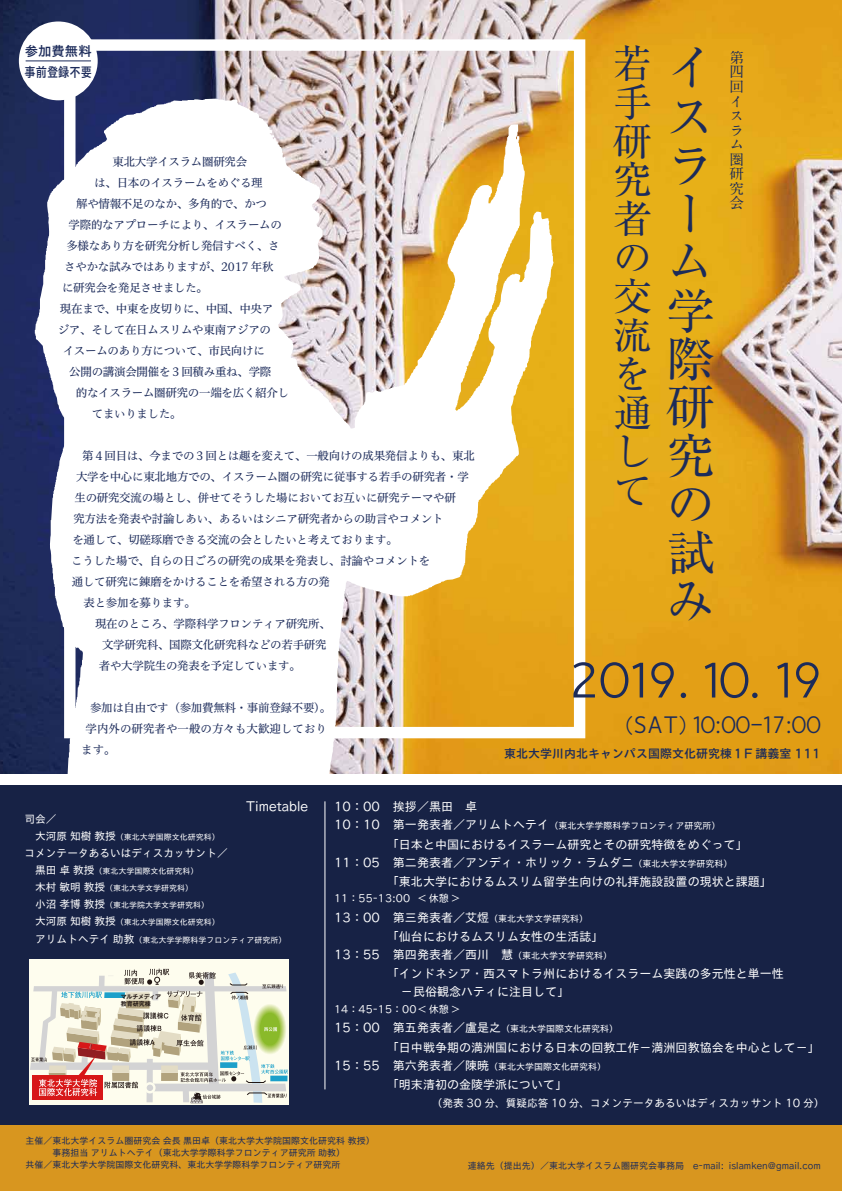
<style>
.page{position:relative;width:842px;height:1191px;background:#fff}
.page>*{position:absolute;margin:0;border:0;box-sizing:border-box;transform-origin:0 0}
.t1{font:300 56.8px "Vision";color:#1c2b5a}
.t2{font:48.4px/48.4px "Ryumin Pro";color:#1c2b5a}
.t3{font:38.8px/38.8px "Ryumin Pro";color:#1c2b5a;text-align:justify}
.t4{font:300 27.1px "Vision";color:#1c2b5a}
.t5{font:700 14.5px/14.5px "A1 Mincho Std";color:#1c2b5a}
.t6{font:13.4px "TB Go Std DB";color:#1c2b5a;scale:.84 1}
.t7{font:13.4px "TB Go Std DB";color:#1c2b5a}
.t8{font:12.6px "TB Go Std R";color:#fff}
.t9{font:12px/19.2px "TB Go Std R";color:#fff}
.t10{font:12px "TB Go Std DB";color:#1c2b5a}
.t11{font:11.5px "Hiragino UD Serif Std N W4";letter-spacing:-.025em;color:#1c2b5a}
.t12{font:11.5px "Hiragino UD Serif Std N W4";color:#1c2b5a}
.t13{font:10.7px "TB Go Std R";color:#fff}
.t14{font:10.1px "TB Go Std R";color:#fff}
.t15{font:9px/12.1px "TB Go Std R";color:#1c2b5a}
.t16{font:9px "TB Go Std R";color:#fff}
.t17{font:8px/17.1px "TB Go Std R";color:#fff}
.t18{font:700 6px/6.9px "Gothic MB101 Pro De";letter-spacing:-.05em;color:#221815}
.s1{font-size:20px}
.s2{font-size:10.7px}
.s3{font-size:12px}
.s4{font-size:9px}
</style>
<div class="page">
<img style="left:0;top:0;width:842px;height:774px">
<svg style="left:26px;top:99px;width:528px;height:675px"></svg>
<div style="left:0;top:779px;width:842px;height:412px;background:#172245"></div>
<div style="left:0;top:1125px;width:842px;height:66px;background:#d8961f"></div>
<div style="left:0;top:774px;width:842px;height:10px;background:#fff"></div>
<div style="left:19px;top:21px;width:79px;height:79px;background:#fff;border-radius:50%"></div>
<hr style="left:26px;top:61px;width:65px;height:1px;background:#1c2b5a">
<hr style="left:324px;top:801px;width:1px;height:288px;background:#fff">
<div style="left:30px;top:959px;width:259px;height:146px;background:#fefdee"></div>
<svg style="left:30px;top:968px;width:258px;height:135px"></svg>
<h3 class="t3" style="left:613px;top:41px;width:39px">若手研究者の交流を通して</h3>
<h2 class="t2" style="left:666px;top:41px;width:49px">イスラーム学際研究の試み</h2>
<p class="t7" style="left:25px;top:40px;width:68px">参加費無料</p>
<p class="t5" style="left:729px;top:48px;width:16px">第四回イスラム圏研究会</p>
<p class="t6" style="left:25px;top:60px;width:82px">事前登録不要</p>
<p class="t11" style="left:112px;top:153px;width:136px">東北大学イスラム圏研究会</p>
<p class="t11" style="left:94px;top:174px;width:170px">は、日本のイスラームをめぐる理</p>
<p class="t11" style="left:76px;top:195px;width:192px">解や情報不足のなか、多角的で、かつ</p>
<p class="t11" style="left:69px;top:216px;width:215px">学際的なアプローチにより、イスラームの</p>
<p class="t11" style="left:66px;top:237px;width:215px">多様なあり方を研究分析し発信すべく、さ</p>
<p class="t11" style="left:64px;top:258px;width:211px">さやかな試みではありますが、2017 年秋</p>
<p class="t11" style="left:62px;top:279px;width:148px">に研究会を発足させました。</p>
<p class="t11" style="left:60px;top:300px;width:215px">現在まで、中東を皮切りに、中国、中央ア</p>
<p class="t11" style="left:58px;top:321px;width:215px">ジア、そして在日ムスリムや東南アジアの</p>
<p class="t11" style="left:63px;top:342px;width:204px">イスームのあり方について、市民向けに</p>
<p class="t11" style="left:69px;top:363px;width:204px">公開の講演会開催を３回積み重ね、学際</p>
<p class="t11" style="left:76px;top:384px;width:215px">的なイスラーム圏研究の一端を広く紹介し</p>
<p class="t11" style="left:92px;top:405px;width:91px">てまいりました。</p>
<p class="t11" style="left:82px;top:447px;width:394px">第４回目は、今までの３回とは趣を変えて、一般向けの成果発信よりも、東北</p>
<p class="t11" style="left:76px;top:468px;width:394px">大学を中心に東北地方での、イスラーム圏の研究に従事する若手の研究者・学</p>
<p class="t11" style="left:74px;top:489px;width:383px">生の研究交流の場とし、併せてそうした場においてお互いに研究テーマや研</p>
<p class="t11" style="left:73px;top:510px;width:372px">究方法を発表や討論しあい、あるいはシニア研究者からの助言やコメント</p>
<p class="t11" style="left:72px;top:531px;width:327px">を通して、切磋琢磨できる交流の会としたいと考えております。</p>
<p class="t11" style="left:71px;top:552px;width:361px">こうした場で、自らの日ごろの研究の成果を発表し、討論やコメントを</p>
<p class="t11" style="left:72px;top:573px;width:260px">通して研究に錬磨をかけることを希望される方の発</p>
<p class="t11" style="left:83px;top:594px;width:114px">表と参加を募ります。</p>
<p class="t11" style="left:95px;top:615px;width:237px">現在のところ、学際科学フロンティア研究所、</p>
<p class="t11" style="left:102px;top:636px;width:226px">文学研究科、国際文化研究科などの若手研究</p>
<p class="t11" style="left:99px;top:657px;width:204px">者や大学院生の発表を予定しています。</p>
<p class="t11" style="left:90px;top:699px;width:243px">参加は自由です（参加費無料・事前登録不要）。</p>
<p class="t12" style="left:86px;top:720px;width:243px">学内外の研究者や一般の方々も大歓迎しており</p>
<p class="t11" style="left:81px;top:741px;width:36px">ます。</p>
<h1 class="t1" style="left:569px;top:647px;width:255px">2019. 10. 19</h1>
<h3 class="t4" style="left:626px;top:709px;width:197px"><span class="s1">(</span>SAT<span class="s1">)</span> 10:00-17:00</h3>
<p class="t10" style="left:504px;top:743px;width:318px">東北大学川内北キャンパス国際文化研究棟１F 講義室 111</p>
<p class="t8" style="left:246px;top:795px;width:64px">Timetable</p>
<p class="t13" style="left:25px;top:809px;width:34px">司会／</p>
<p class="t17" style="left:25px;top:828px;width:197px"><span class="s2">　大河原 知樹 教授</span>（東北大学国際文化研究科）</p>
<p class="t13" style="left:25px;top:844px;width:205px">コメンテータあるいはディスカッサント／</p>
<p class="t17" style="left:25px;top:862px;width:263px"><span class="s2">　黒田 卓 教授</span>（東北大学国際文化研究科）<br><span class="s2">　木村 敏明 教授</span>（東北大学文学研究科）<br><span class="s2">　小沼 孝博 教授</span>（東北学院大学文学研究科）<br><span class="s2">　大河原 知樹 教授</span>（東北大学国際文化研究科）<br><span class="s2">　アリムトヘテイ 助教</span>（東北大学学際科学フロンティア研究所）</p>
<p class="t18" style="left:121px;top:992px;width:42px">マルチメディア教育研究棟</p>
<p class="t9" style="left:334px;top:796px;width:144px">10：00 挨拶／黒田　卓</p>
<p class="t16" style="left:334px;top:818px;width:388px"><span class="s3">10：10 第一発表者／アリムトヘテイ</span>（東北大学学際科学フロンティア研究所）</p>
<p class="t9" style="left:334px;top:834px;width:415px;line-height:18px;text-indent:53px">「日本と中国におけるイスラーム研究とその研究特徴をめぐって」<br>11：05 第二発表者／アンディ・ホリック・ラムダニ<span class="s4">（東北大学文学研究科）</span></p>
<p class="t9" style="left:387px;top:871px;width:386px">「東北大学におけるムスリム留学生向けの礼拝施設設置の現状と課題」</p>
<p class="t14" style="left:334px;top:889px;width:127px">11：55-13:00 &lt; 休憩 &gt;</p>
<p class="t9" style="left:387px;top:907px;width:218px;text-indent:-53px">13：00 第三発表者／艾煜<span class="s4">（東北大学文学研究科）<br></span>「仙台におけるムスリム女性の生活誌」</p>
<p class="t9" style="left:387px;top:944px;width:398px;text-indent:-53px">13：55 第四発表者／西川　慧<span class="s4">（東北大学文学研究科）<br></span>「インドネシア・西スマトラ州におけるイスラーム実践の多元性と単一性</p>
<p class="t9" style="left:401px;top:981px;width:170px">－民俗観念ハティに注目して」</p>
<p class="t14" style="left:334px;top:1000px;width:127px">14：45-15：00 &lt; 休憩 &gt;</p>
<p class="t9" style="left:387px;top:1017px;width:435px;text-indent:-53px">15：00 第五発表者／盧是之<span class="s4">（東北大学国際文化研究科）<br></span>「日中戦争期の満洲国における日本の回教工作－満洲回教協会を中心として－」</p>
<p class="t9" style="left:387px;top:1055px;width:221px;text-indent:-53px">15：55 第六発表者／陳暁<span class="s4">（東北大学国際文化研究科）</span>「明末清初の金陵学派について」</p>
<p class="t13" style="left:432px;top:1093px;width:394px">（発表 30 分、質疑応答 10 分、コメンテータあるいはディスカッサント 10 分）</p>
<p class="t15" style="left:25px;top:1134px;width:355px">主催／東北大学イスラム圏研究会 会長 黒田卓（東北大学大学院国際文化研究科 教授）　　　　事務担当 アリムトヘテイ（東北大学学際科学フロンティア研究所 助教）<br>共催／東北大学大学院国際文化研究科、東北大学学際科学フロンティア研究所</p>
<p class="t15" style="left:468px;top:1158px;width:354px">連絡先（提出先）／東北大学イスラム圏研究会事務局　e-mail: islamken@gmail.com</p>
</div>
